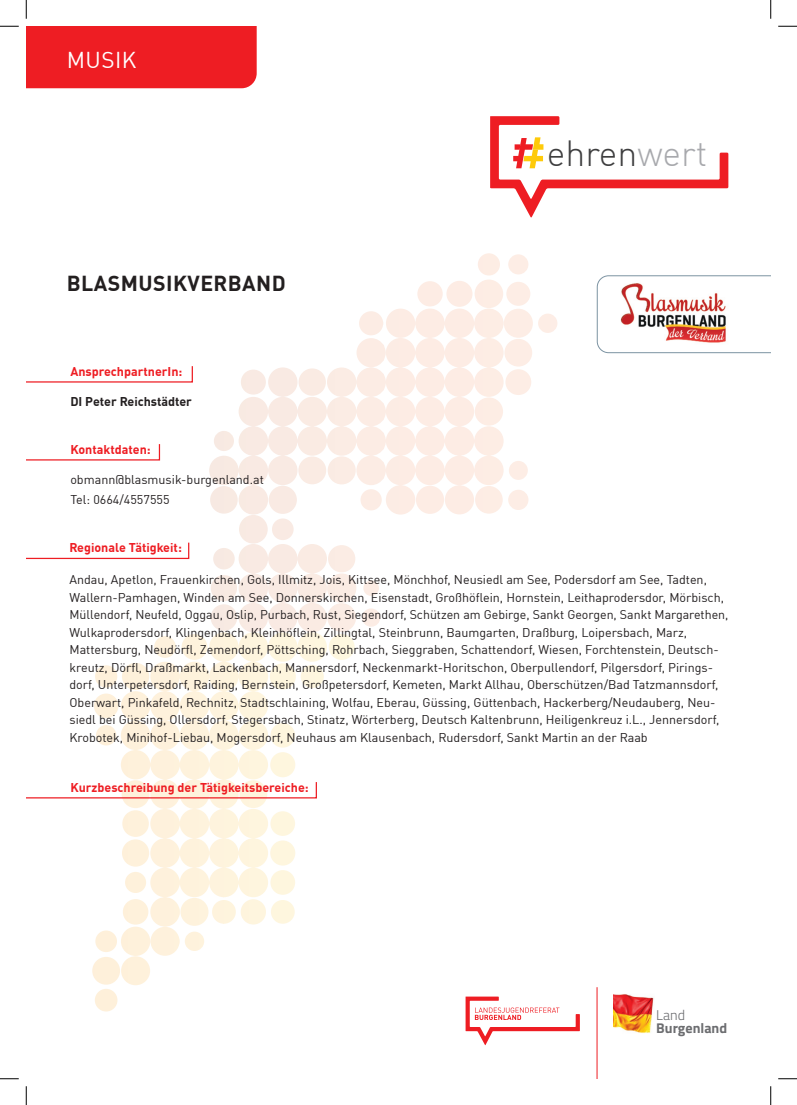
<style>
.page{position:relative;width:797px;height:1105px;background:#fff}
.page>*{position:absolute;margin:0;border:0;box-sizing:border-box;transform-origin:0 0}
.t1{font:300 35.62px "DIN Offc";color:#3e3e3f}
.t2{font:22.5px "DIN Offc";letter-spacing:.02em;color:#fff}
.t3{font:700 21.25px "DIN Offc";letter-spacing:.02em;color:#231f20}
.t4{font:700 14.12px "Titillium";color:#6c6d70}
.t5{font:300 14.12px "Titillium";color:#6c6d70}
.t6{font:12.5px/17.5px "DIN Offc";color:#231f20}
.t7{font:700 12.5px "DIN Offc";color:#ee1d23}
.t8{font:700 12.5px "DIN Offc";color:#231f20}
.s1{color:#a8a9ad}
</style>
<div class="page">
<img style="left:94px;top:636px;width:85px;height:291px">
<img style="left:179px;top:632px;width:45px;height:319px">
<img style="left:223px;top:633px;width:87px;height:264px">
<img style="left:310px;top:632px;width:45px;height:56px">
<img style="left:209px;top:338px;width:174px;height:177px">
<img style="left:383px;top:253px;width:174px;height:232px">
<img style="left:359px;top:311px;width:24px;height:24px;border-radius:12px">
<img style="left:222px;top:632px;width:92px;height:1px">
<div style="left:26px;top:26px;width:231px;height:62px;background:#ee1d23"></div>
<hr style="left:597px;top:987px;width:1px;height:92px;background:#ee1d23">
<svg style="left:465px;top:996px;width:115px;height:49px"></svg>
<img style="left:613px;top:994px;width:41px;height:39px">
<svg style="left:597px;top:276px;width:173px;height:77px"></svg>
<svg style="left:490px;top:116px;width:238px;height:102px"></svg>
<svg style="left:26px;top:366px;width:167px;height:17px"></svg>
<svg style="left:26px;top:444px;width:135px;height:17px"></svg>
<svg style="left:26px;top:781px;width:291px;height:18px"></svg>
<svg style="left:26px;top:542px;width:164px;height:18px"></svg>
<img style="left:618px;top:278px;width:110px;height:71px">
<svg style="left:0;top:25px;width:19px;height:2px"></svg>
<svg style="left:778px;top:25px;width:19px;height:2px"></svg>
<svg style="left:0;top:1078px;width:19px;height:1px"></svg>
<svg style="left:778px;top:1078px;width:19px;height:1px"></svg>
<svg style="left:25px;top:0;width:2px;height:19px"></svg>
<svg style="left:25px;top:1086px;width:2px;height:19px"></svg>
<svg style="left:770px;top:0;width:1px;height:19px"></svg>
<svg style="left:770px;top:1086px;width:1px;height:19px"></svg>
<h2 class="t2" style="left:67px;top:46px;width:71px">MUSIK</h2>
<h3 class="t3" style="left:67px;top:269px;width:220px">BLASMUSIKVERBAND</h3>
<p class="t7" style="left:70px;top:363px;width:114px">AnsprechpartnerIn:</p>
<p class="t8" style="left:70px;top:393px;width:123px">DI Peter Reichstädter</p>
<p class="t7" style="left:70px;top:442px;width:82px">Kontaktdaten:</p>
<p class="t6" style="left:70px;top:470px;width:195px;line-height:20px">obmann@blasmusik-burgenland.at<br>Tel: 0664/4557555</p>
<h1 class="t1" style="left:547px;top:131px;width:162px">ehren<span class="s1">wert</span></h1>
<p class="t7" style="left:69px;top:539px;width:114px">Regionale Tätigkeit:</p>
<p class="t6" style="left:69px;top:570px;width:660px">Andau, Apetlon, Frauenkirchen, Gols, Illmitz, Jois, Kittsee, Mönchhof, Neusiedl am See, Podersdorf am See, Tadten, Wallern-Pamhagen, Winden am See, Donnerskirchen, Eisenstadt, Großhöflein, Hornstein, Leithaprodersdor, Mörbisch, Müllendorf, Neufeld, Oggau, Oslip, Purbach, Rust, Siegendorf, Schützen am Gebirge, Sankt Georgen, Sankt Margarethen, Wulkaprodersdorf, Klingenbach, Kleinhöflein, Zillingtal, Steinbrunn, Baumgarten, Draßburg, Loipersbach, Marz, Mattersburg, Neudörfl, Zemendorf, Pöttsching, Rohrbach, Sieggraben, Schattendorf, Wiesen, Forchtenstein, Deutsch&shy;kreutz, Dörfl, Draßmarkt, Lackenbach, Mannersdorf, Neckenmarkt-Horitschon, Oberpullendorf, Pilgersdorf, Pirings&shy;dorf, Unterpetersdorf, Raiding, Bernstein, Großpetersdorf, Kemeten, Markt Allhau, Oberschützen/Bad Tatzmannsdorf, Oberwart, Pinkafeld, Rechnitz, Stadtschlaining, Wolfau, Eberau, Güssing, Güttenbach, Hackerberg/Neudauberg, Neu&shy;siedl bei Güssing, Ollersdorf, Stegersbach, Stinatz, Wörterberg, Deutsch Kaltenbrunn, Heiligenkreuz i.L., Jennersdorf, Krobotek, Minihof-Liebau, Mogersdorf, Neuhaus am Klausenbach, Rudersdorf, Sankt Martin an der Raab</p>
<p class="t7" style="left:70px;top:779px;width:240px">Kurzbeschreibung der Tätigkeitsbereiche:</p>
<p class="t5" style="left:656px;top:1005px;width:30px">Land</p>
<p class="t4" style="left:656px;top:1017px;width:72px">Burgenland</p>
</div>
